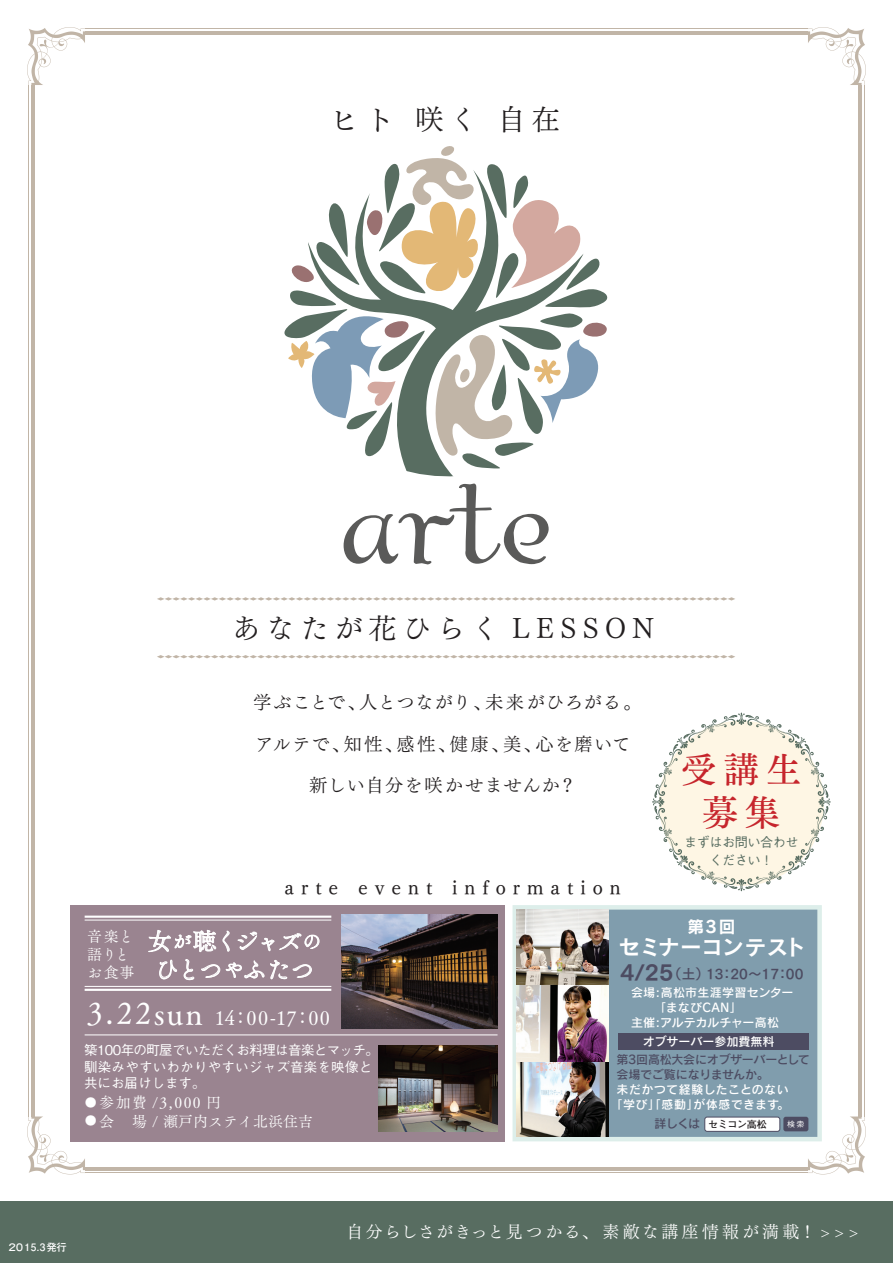
<style>
.page{position:relative;width:893px;height:1263px;background:#fff}
.page>*{position:absolute;margin:0;border:0;box-sizing:border-box;transform-origin:0 0}
.t1{font:35.55px/42.6px "Tsuku Min Pro D";color:#c6252c;text-align:center}
.t2{font:30.15px "Tsuku Old Min Pro R";color:#fff}
.t3{font:29.55px "Tsuku Min Pro R";color:#231f20}
.t4{font:28.5px "Tsuku Min Pro R";letter-spacing:.2em;color:#231f20}
.t5{font:24px/28.5px "Tsuku Old Min Pro R";letter-spacing:-.085em;color:#fff}
.t6{font:21px "Rodin Pro B";letter-spacing:-.005em;color:#fff}
.t7{font:20.4px "Tsuku Go CID E";color:#4d4c62}
.t8{font:19.5px "Tsuku Min Pro RB";letter-spacing:.36em;color:#231f20}
.t9{font:19.5px "Tsuku Old Min Pro R";letter-spacing:.035em;color:#fff}
.t10{font:18.3px "Tsuku Min Pro R";letter-spacing:.055em;color:#231f20}
.t11{font:16.8px "Tsuku Min Pro R";letter-spacing:.14em;color:#fff}
.t12{font:16.65px "Rodin Pro B";color:#fff}
.t13{font:15px/18px "Tsuku Old Min Pro R";color:#fff}
.t14{font:13.65px "Tsuku Go CID B";color:#4d4c62}
.t15{font:500 13.5px/16.5px "Gothic BBB Pro";color:#fff}
.t16{font:500 13.2px/17.9px "Gothic BBB Pro";letter-spacing:-.04em;color:#586d61;text-align:center}
.t17{font:12px/15px "Rodin Pro DB";letter-spacing:.025em;color:#fff;text-align:right}
.t18{font:12px/15px "Rodin Pro DB";letter-spacing:-.02em;color:#4d4c62}
.t19{font:12px "Rodin Pro DB";color:#fff}
.t20{font:12px "Tsuku Old Min Pro R";color:#fff}
.t21{font:700 10.2px "Futo Go B101 Pro";letter-spacing:-.135em;color:#fff}
.t22{font:700 9.9px "Futo Go B101 Pro";letter-spacing:-.04em;color:#231f20}
.t23{font:500 7.65px "Gothic BBB Pro";color:#fff}
.s1{font-size:18.9px}
.s2{font-size:32.25px}
</style>
<div class="page">
<svg style="left:344px;top:489px;width:205px;height:75px"></svg>
<svg style="left:405px;top:469px;width:72px;height:20px"></svg>
<svg style="left:284px;top:146px;width:324px;height:323px"></svg>
<svg style="left:157px;top:597px;width:578px;height:3px"></svg>
<svg style="left:157px;top:655px;width:578px;height:3px"></svg>
<div style="left:0;top:1201px;width:893px;height:62px;background:#586d61"></div>
<hr style="left:85px;top:28px;width:103px;height:1px;background:#c1b5a7">
<hr style="left:85px;top:31px;width:103px;height:4px;background:#c1b5a7">
<hr style="left:188px;top:28px;width:104px;height:1px;background:#c1b5a7">
<hr style="left:188px;top:31px;width:104px;height:4px;background:#c1b5a7">
<hr style="left:292px;top:28px;width:103px;height:1px;background:#c1b5a7">
<hr style="left:292px;top:31px;width:103px;height:4px;background:#c1b5a7">
<hr style="left:395px;top:28px;width:103px;height:1px;background:#c1b5a7">
<hr style="left:395px;top:31px;width:103px;height:4px;background:#c1b5a7">
<hr style="left:498px;top:28px;width:103px;height:1px;background:#c1b5a7">
<hr style="left:498px;top:31px;width:103px;height:4px;background:#c1b5a7">
<hr style="left:601px;top:28px;width:104px;height:1px;background:#c1b5a7">
<hr style="left:601px;top:31px;width:104px;height:4px;background:#c1b5a7">
<hr style="left:705px;top:28px;width:103px;height:1px;background:#c1b5a7">
<hr style="left:705px;top:31px;width:103px;height:4px;background:#c1b5a7">
<hr style="left:864px;top:85px;width:1px;height:115px;background:#c1b5a7">
<hr style="left:858px;top:85px;width:4px;height:115px;background:#c1b5a7">
<hr style="left:864px;top:200px;width:1px;height:114px;background:#c1b5a7">
<hr style="left:858px;top:200px;width:4px;height:114px;background:#c1b5a7">
<hr style="left:864px;top:314px;width:1px;height:115px;background:#c1b5a7">
<hr style="left:858px;top:314px;width:4px;height:115px;background:#c1b5a7">
<hr style="left:864px;top:429px;width:1px;height:114px;background:#c1b5a7">
<hr style="left:858px;top:429px;width:4px;height:114px;background:#c1b5a7">
<hr style="left:864px;top:543px;width:1px;height:115px;background:#c1b5a7">
<hr style="left:858px;top:543px;width:4px;height:115px;background:#c1b5a7">
<hr style="left:864px;top:658px;width:1px;height:115px;background:#c1b5a7">
<hr style="left:858px;top:658px;width:4px;height:115px;background:#c1b5a7">
<hr style="left:864px;top:773px;width:1px;height:114px;background:#c1b5a7">
<hr style="left:858px;top:773px;width:4px;height:114px;background:#c1b5a7">
<hr style="left:864px;top:887px;width:1px;height:115px;background:#c1b5a7">
<hr style="left:858px;top:887px;width:4px;height:115px;background:#c1b5a7">
<hr style="left:864px;top:1002px;width:1px;height:114px;background:#c1b5a7">
<hr style="left:858px;top:1002px;width:4px;height:114px;background:#c1b5a7">
<hr style="left:705px;top:1172px;width:103px;height:1px;background:#c1b5a7">
<hr style="left:705px;top:1167px;width:103px;height:3px;background:#c1b5a7">
<hr style="left:601px;top:1172px;width:104px;height:1px;background:#c1b5a7">
<hr style="left:601px;top:1167px;width:104px;height:3px;background:#c1b5a7">
<hr style="left:498px;top:1172px;width:103px;height:1px;background:#c1b5a7">
<hr style="left:498px;top:1167px;width:103px;height:3px;background:#c1b5a7">
<hr style="left:395px;top:1172px;width:103px;height:1px;background:#c1b5a7">
<hr style="left:395px;top:1167px;width:103px;height:3px;background:#c1b5a7">
<hr style="left:292px;top:1172px;width:103px;height:1px;background:#c1b5a7">
<hr style="left:292px;top:1167px;width:103px;height:3px;background:#c1b5a7">
<hr style="left:188px;top:1172px;width:104px;height:1px;background:#c1b5a7">
<hr style="left:188px;top:1167px;width:104px;height:3px;background:#c1b5a7">
<hr style="left:85px;top:1172px;width:103px;height:1px;background:#c1b5a7">
<hr style="left:85px;top:1167px;width:103px;height:3px;background:#c1b5a7">
<hr style="left:28px;top:1002px;width:1px;height:114px;background:#c1b5a7">
<hr style="left:31px;top:1002px;width:4px;height:114px;background:#c1b5a7">
<hr style="left:28px;top:887px;width:1px;height:115px;background:#c1b5a7">
<hr style="left:31px;top:887px;width:4px;height:115px;background:#c1b5a7">
<hr style="left:28px;top:773px;width:1px;height:114px;background:#c1b5a7">
<hr style="left:31px;top:773px;width:4px;height:114px;background:#c1b5a7">
<hr style="left:28px;top:658px;width:1px;height:115px;background:#c1b5a7">
<hr style="left:31px;top:658px;width:4px;height:115px;background:#c1b5a7">
<hr style="left:28px;top:543px;width:1px;height:115px;background:#c1b5a7">
<hr style="left:31px;top:543px;width:4px;height:115px;background:#c1b5a7">
<hr style="left:28px;top:429px;width:1px;height:114px;background:#c1b5a7">
<hr style="left:31px;top:429px;width:4px;height:114px;background:#c1b5a7">
<hr style="left:28px;top:314px;width:1px;height:115px;background:#c1b5a7">
<hr style="left:31px;top:314px;width:4px;height:115px;background:#c1b5a7">
<hr style="left:28px;top:200px;width:1px;height:114px;background:#c1b5a7">
<hr style="left:31px;top:200px;width:4px;height:114px;background:#c1b5a7">
<hr style="left:28px;top:85px;width:1px;height:115px;background:#c1b5a7">
<hr style="left:31px;top:85px;width:4px;height:115px;background:#c1b5a7">
<svg style="left:808px;top:27px;width:58px;height:58px"></svg>
<svg style="left:808px;top:1116px;width:58px;height:58px"></svg>
<svg style="left:27px;top:1116px;width:58px;height:58px"></svg>
<svg style="left:27px;top:27px;width:58px;height:58px"></svg>
<svg style="left:652px;top:713px;width:179px;height:178px"></svg>
<div style="left:70px;top:905px;width:434px;height:236px;background:#9a8490"></div>
<svg style="left:512px;top:905px;width:310px;height:236px;background:#89a4b2"></svg>
<svg style="left:149px;top:929px;width:170px;height:51px"></svg>
<img style="left:517px;top:910px;width:92px;height:227px">
<div style="left:705px;top:1117px;width:75px;height:14px;background:#fff;border-radius:2px"></div>
<div style="left:704px;top:1117px;width:76px;height:15px;border:1px solid #4d4c62;border-radius:2px"></div>
<div style="left:783px;top:1117px;width:25px;height:14px;background:#4d4c62;border-radius:2px"></div>
<hr style="left:85px;top:915px;width:246px;height:3px;background:#fff">
<hr style="left:85px;top:920px;width:246px;height:1px;background:#fff">
<hr style="left:85px;top:989px;width:246px;height:2px;background:#fff">
<hr style="left:85px;top:1034px;width:412px;height:1px;background:#fff">
<hr style="left:85px;top:986px;width:246px;height:1px;background:#fff">
<div style="left:618px;top:1033px;width:190px;height:16px;background:#4d4c62"></div>
<img style="left:341px;top:914px;width:156px;height:114px">
<img style="left:379px;top:1045px;width:118px;height:86px">
<h3 class="t3" style="left:330px;top:93px;width:67px">ヒト</h3>
<h3 class="t4" style="left:415px;top:94px;width:64px">咲く</h3>
<h3 class="t4" style="left:498px;top:94px;width:64px">自在</h3>
<h3 class="t4" style="left:232px;top:603px;width:424px">あなたが花ひらく LESSON</h3>
<p class="t13" style="left:87px;top:927px;width:48px">音楽と</p>
<p class="t13" style="left:87px;top:945px;width:49px">語りとお食事</p>
<h3 class="t10" style="left:253px;top:686px;width:114px">学ぶことで、</h3>
<h3 class="t10" style="left:485px;top:686px;width:158px">未来がひろがる。</h3>
<h3 class="t10" style="left:359px;top:686px;width:134px">人とつながり、</h3>
<h3 class="t10" style="left:503px;top:727px;width:40px">美、</h3>
<h3 class="t10" style="left:535px;top:727px;width:97px">心を磨いて</h3>
<h3 class="t10" style="left:397px;top:727px;width:61px">感性、</h3>
<h3 class="t10" style="left:450px;top:727px;width:61px">健康、</h3>
<h3 class="t10" style="left:344px;top:727px;width:61px">知性、</h3>
<h3 class="t10" style="left:255px;top:727px;width:97px">アルテで、</h3>
<h3 class="t10" style="left:309px;top:769px;width:269px">新しい自分を咲かせませんか?</h3>
<h3 class="t8" style="left:285px;top:870px;width:55px">arte</h3>
<h3 class="t8" style="left:358px;top:870px;width:76px">event</h3>
<h3 class="t8" style="left:452px;top:870px;width:170px">information</h3>
<h1 class="t1" style="left:681px;top:744px;width:122px">受講生募集</h1>
<p class="t16" style="left:684px;top:831px;width:116px">まずはお問い合わせください!</p>
<h3 class="t5" style="left:148px;top:927px;width:175px">女<span class="s1">が</span>聴くジャズ<span class="s1">の</span>ひとつ<span class="s1">や</span>ふたつ</h3>
<h3 class="t12" style="left:687px;top:915px;width:50px">第3回</h3>
<h3 class="t6" style="left:619px;top:933px;width:188px">セミナーコンテスト</h3>
<h3 class="t7" style="left:620px;top:958px;width:55px">4/25</h3>
<p class="t14" style="left:668px;top:965px;width:42px">（土(</p>
<p class="t14" style="left:706px;top:965px;width:99px">13：20~17：00</p>
<h2 class="t2" style="left:87px;top:990px;width:117px">3.22<span class="s2">sun</span></h2>
<h3 class="t9" style="left:215px;top:1003px;width:117px">14：00-17：00</h3>
<p class="t15" style="left:84px;top:1040px;width:296px">築100年の町屋でいただくお料理は音楽とマッチ。馴染みやすいわかりやすいジャズ音楽を映像と共にお届けします。</p>
<p class="t13" style="left:99px;top:1094px;width:123px">参加費 /3,000 円</p>
<p class="t20" style="left:85px;top:1094px;width:14px">●</p>
<p class="t13" style="left:99px;top:1112px;width:215px">会　場 / 瀬戸内ステイ北浜住吉</p>
<p class="t20" style="left:85px;top:1112px;width:14px">●</p>
<p class="t17" style="left:631px;top:984px;width:164px;text-align:left">会場:高松市生涯学習センター　　 「まなびCAN「<br>主催:アルテカルチャー高松</p>
<p class="t19" style="left:643px;top:1033px;width:133px">オブサーバー参加費無料</p>
<p class="t18" style="left:616px;top:1052px;width:195px">第3回高松大会にオブザーバーとして会場でご覧になりませんか。</p>
<p class="t17" style="left:616px;top:1082px;width:174px">未だかつて経験したことのない。</p>
<p class="t17" style="left:693px;top:1097px;width:87px">が体感できます</p>
<p class="t17" style="left:610px;top:1097px;width:90px">「学び」「感動」</p>
<p class="t18" style="left:655px;top:1116px;width:47px">詳しくは</p>
<p class="t22" style="left:708px;top:1116px;width:60px">セミコン高松</p>
<p class="t23" style="left:787px;top:1118px;width:19px">検索</p>
<p class="t21" style="left:7px;top:1239px;width:61px">２０１5．3発行</p>
<h3 class="t11" style="left:347px;top:1216px;width:514px">自分らしさがきっと見つかる、素敵な講座情報が満載!&lt;&lt;&lt;</h3>
</div>
